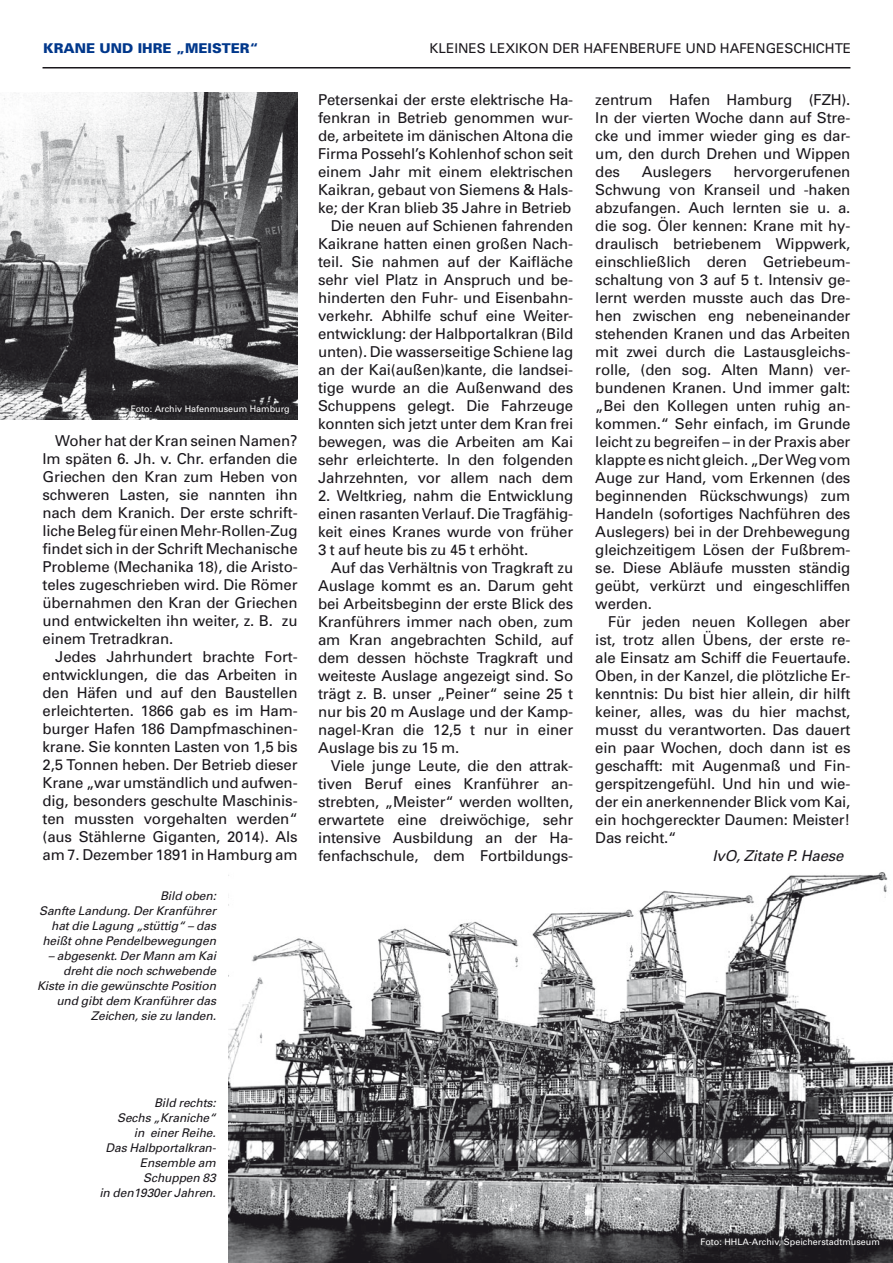
<style>
.page{position:relative;width:893px;height:1263px;background:#fff}
.page>*{position:absolute;margin:0;border:0;box-sizing:border-box;transform-origin:0 0}
.t1{font:15px/18px "Univers";letter-spacing:-.01em;color:#1a171c;text-align:justify}
.t2{font:italic 15px "Univers";letter-spacing:-.01em;color:#1a171c}
.t3{font:13.5px "Univers";color:#1a171c}
.t4{font:900 13.5px "Univers";color:#00378b}
.t5{font:italic 12px/15px "Univers";letter-spacing:-.01em;color:#1a171c;text-align:right}
.t6{font:9px "Univers";color:#fff}
</style>
<div class="page">
<img style="left:228px;top:872px;width:664px;height:391px">
<hr style="left:43px;top:67px;width:807px;height:1px;background:#1a171c">
<img style="left:0;top:93px;width:298px;height:326px">
<p class="t4" style="left:43px;top:40px;width:217px">KRANE UND IHRE „MEISTER“</p>
<p class="t3" style="left:430px;top:40px;width:423px">KLEINES LEXIKON DER HAFENBERUFE UND HAFENGESCHICHTE</p>
<p class="t1" style="left:595px;top:90px;width:257px">zentrum Hafen Hamburg (FZH).<br>In der vierten Woche dann auf Stre&shy;cke und immer wieder ging es dar&shy;um, den durch Drehen und Wippen des</p>
<p class="t1" style="left:318px;top:90px;width:257px;text-align:right">Petersenkai der erste elektrische Ha&shy;fenkran in Betrieb genommen wur&shy;de, arbeitete im dänischen Altona die Firma Possehl’s Kohlenhof schon seit einem Jahr mit einem elektrischen Kaikran, gebaut von Siemens &amp; Hals&shy;ke; der Kran blieb 35 Jahre in Betrieb Die neuen auf Schienen fahrenden Kaikrane hatten einen großen Nach&shy;teil. Sie nahmen auf der Kaifläche sehr viel Platz in Anspruch und be&shy;hinderten den Fuhr- und Eisenbahn&shy;verkehr. Abhilfe schuf eine Weiter&shy;entwicklung: der Halbportalkran (Bild unten). Die wasserseitige Schiene lag an der Kai(außen)kante, die landsei&shy;tige wurde an die Außenwand des Schuppens gelegt. Die Fahrzeuge konnten sich jetzt unter dem Kran frei bewegen, was die Arbeiten am Kai sehr erleichterte. In den folgenden Jahrzehnten, vor allem nach dem</p>
<p class="t1" style="left:318px;top:486px;width:257px">2. Weltkrieg, nahm die Entwicklung einen rasanten Verlauf. Die Tragfähig&shy;keit eines Kranes wurde von früher 3 t auf heute bis zu 45 t erhöht.</p>
<p class="t1" style="left:318px;top:558px;width:257px;text-indent:13px">Auf das Verhältnis von Tragkraft zu Auslage kommt es an. Darum geht bei Arbeitsbeginn der erste Blick des Kranführers immer nach oben, zum am Kran angebrachten Schild, auf dem dessen höchste Tragkraft und weiteste Auslage angezeigt sind. So trägt z. B. unser „Peiner“ seine 25 t nur bis 20 m Auslage und der Kamp&shy;nagel-Kran die 12,5 t nur in einer Auslage bis zu 15 m.</p>
<p class="t1" style="left:318px;top:756px;width:257px;text-indent:13px">Viele junge Leute, die den attrak&shy;tiven Beruf eines Kranführer an&shy;strebten, „Meister“ werden wollten, erwartete eine dreiwöchige, sehr intensive Ausbildung an der Ha&shy;fenfachschule, dem Fortbildungs-</p>
<p class="t1" style="left:595px;top:162px;width:257px;text-indent:138px">hervorgerufenen Schwung von Kranseil und -haken abzufangen. Auch lernten sie u. a. die sog. Öler kennen: Krane mit hy&shy;draulisch betriebenem Wippwerk, einschließlich deren Getriebeum&shy;schaltung von 3 auf 5 t. Intensiv ge&shy;lernt werden musste auch das Dre&shy;hen zwischen eng nebeneinander stehenden Kranen und das Arbeiten mit zwei durch die Lastausgleichs&shy;rolle, (den sog. Alten Mann) ver&shy;bundenen Kranen. Und immer galt: „Bei den Kollegen unten ruhig an&shy;kommen.“ Sehr einfach, im Grunde leicht zu begreifen – in der Praxis aber klappte es nicht gleich. „Der Weg vom Auge zur Hand, vom Erkennen (des beginnenden Rückschwungs) zum Handeln (sofortiges Nachführen des Auslegers) bei in der Drehbewegung gleichzeitigem Lösen der Fußbrem&shy;se. Diese Abläufe mussten ständig geübt, verkürzt und eingeschliffen werden.</p>
<p class="t1" style="left:595px;top:612px;width:257px;text-indent:13px">Für jeden neuen Kollegen aber ist, trotz allen Übens, der erste re&shy;ale Einsatz am Schiff die Feuertaufe.<br>Oben, in der Kanzel, die plötzliche Er&shy;kenntnis: Du bist hier allein, dir hilft keiner, alles, was du hier machst, musst du verantworten. Das dauert ein paar Wochen, doch dann ist es geschafft: mit Augenmaß und Fin&shy;gerspitzengefühl. Und hin und wie&shy;der ein anerkennender Blick vom Kai, ein hochgereckter Daumen: Meister!<br>Das reicht.“</p>
<p class="t2" style="left:713px;top:846px;width:132px">IvO, Zitate P. Haese</p>
<p class="t1" style="left:642px;top:162px;width:71px">Auslegers</p>
<p class="t6" style="left:131px;top:403px;width:161px">Foto: Archiv Hafenmuseum Hamburg</p>
<p class="t1" style="left:43px;top:432px;width:257px;text-indent:13px">Woher hat der Kran seinen Namen?<br>Im späten 6. Jh. v. Chr. erfanden die Griechen den Kran zum Heben von schweren Lasten, sie nannten ihn nach dem Kranich. Der erste schrift&shy;liche Beleg für einen Mehr-Rollen-Zug findet sich in der Schrift Mechanische Probleme (Mechanika 18), die Aristo&shy;teles zugeschrieben wird. Die Römer übernahmen den Kran der Griechen und entwickelten ihn weiter, z. B. zu einem Tretradkran.</p>
<p class="t1" style="left:43px;top:648px;width:257px;text-indent:13px">Jedes Jahrhundert brachte Fort&shy;entwicklungen, die das Arbeiten in den Häfen und auf den Baustellen erleichterten. 1866 gab es im Ham&shy;burger Hafen 186 Dampfmaschinen&shy;krane. Sie konnten Lasten von 1,5 bis 2,5 Tonnen heben. Der Betrieb dieser Krane „war umständlich und aufwen&shy;dig, besonders geschulte Maschinis&shy;ten mussten vorgehalten werden“ (aus Stählerne Giganten, 2014). Als am 7. Dezember 1891 in Hamburg am</p>
<p class="t5" style="left:39px;top:887px;width:178px">Bild oben:<br>Sanfte Landung. Der Kranführer hat die Lagung „stüttig“ – das heißt ohne Pendelbewegungen</p>
<p class="t5" style="left:37px;top:947px;width:180px">– abgesenkt. Der Mann am Kai dreht die noch schwebende<br>Kiste in die gewünschte Position und gibt dem Kranführer das<br>Zeichen, sie zu landen.</p>
<p class="t5" style="left:99px;top:1095px;width:118px">Bild rechts:<br>Sechs „Kraniche“<br>in einer Reihe.<br>Das Halbportalkran-<br>Ensemble am<br>Schuppen 83<br>in den1930er Jahren.</p>
<p class="t6" style="left:700px;top:1236px;width:181px">Foto: HHLA-Archiv, Speicherstadtmuseum</p>
</div>
